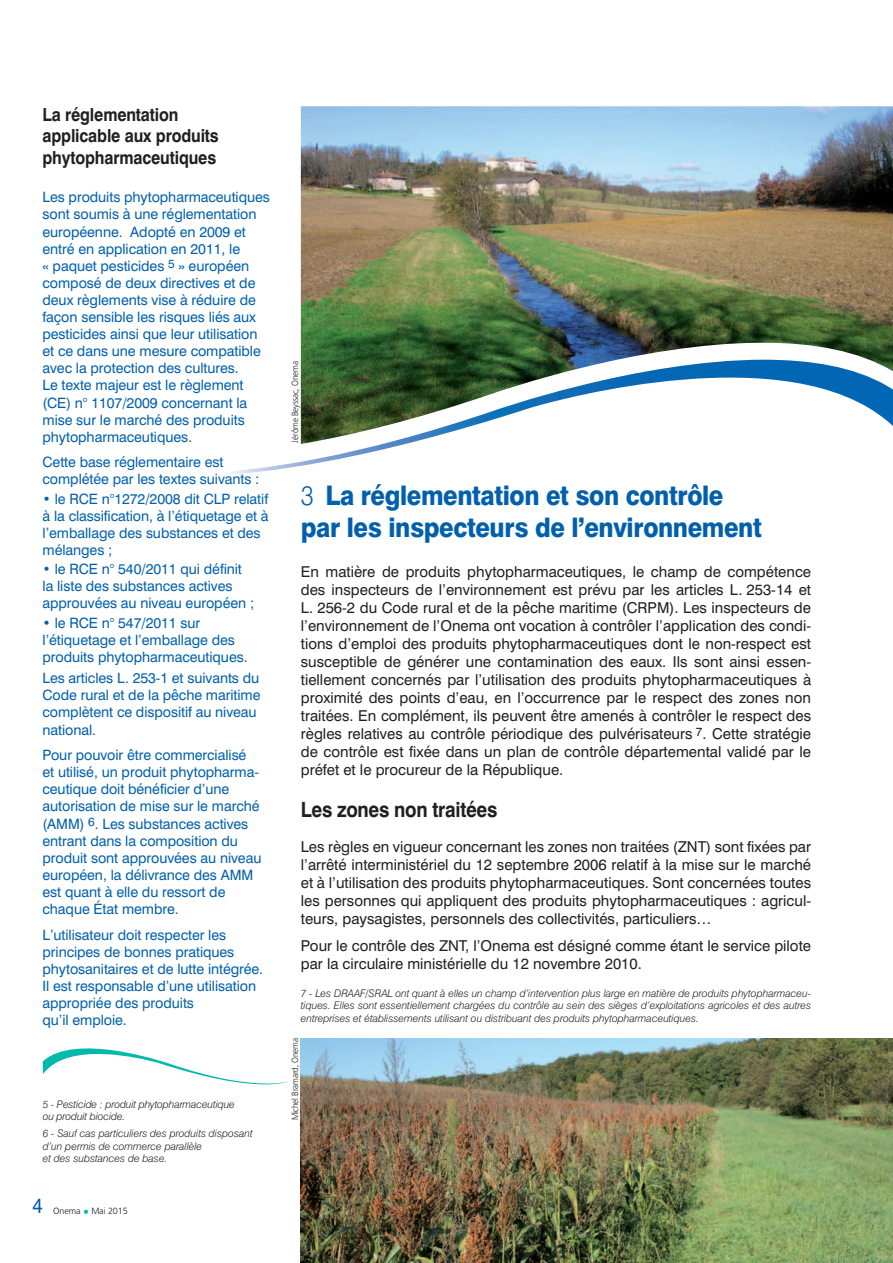
<style>
.page{position:relative;width:893px;height:1263px;background:#fff}
.page>*{position:absolute;margin:0;border:0;box-sizing:border-box;transform-origin:0 0}
.t1{font:800 27px/32.4px "Swiss 721 BT";letter-spacing:-.015em;color:#0160ae;scale:.9 1}
.t2{font:700 21px "Swiss 721 BT";letter-spacing:-.015em;color:#231f20;scale:.9 1}
.t3{font:21px "Swiss 721 BT";color:#0160ae;scale:.9 1}
.t4{font:700 18px/21.6px "Swiss 721 BT";letter-spacing:-.01em;color:#231f20;scale:.9 1}
.t5{font:15px/18px "Swiss 721 BT";color:#231f20;text-align:justify}
.t6{font:14.25px/17.1px "Swiss 721 BT";letter-spacing:-.005em;color:#0160ae}
.t7{font:italic 300 10.5px/12.6px "Swiss 721 BT";color:#231f20}
.t8{font:300 9px "Frutiger";letter-spacing:-.01em;color:#231f20;scale:.9 1}
.t9{font:300 9px "Frutiger";letter-spacing:-.01em;color:#231f20}
.s1{font-size:12px;color:#03b9ac}
.s2{font-weight:300}
</style>
<div class="page">
<img style="left:301px;top:106px;width:592px;height:234px">
<svg style="left:228px;top:340px;width:665px;height:134px"></svg>
<img style="left:301px;top:1038px;width:592px;height:225px">
<svg style="left:43px;top:1048px;width:246px;height:37px"></svg>
<p class="t4" style="left:43px;top:103px;width:197px">La réglementation applicable aux produits phytopharmaceutiques</p>
<p class="t6" style="left:43px;top:189px;width:229px">Les produits phytopharmaceutiques sont soumis à une réglementation européenne. Adopté en 2009 et entré en application en 2011, le<br>« paquet pesticides <sup>5</sup> » européen composé de deux directives et de deux règlements vise à réduire de façon sensible les risques liés aux pesticides ainsi que leur utilisation et ce dans une mesure compatible avec la protection des cultures.<br>Le texte majeur est le règlement (CE) n° 1107/2009 concernant la mise sur le marché des produits phytopharmaceutiques.</p>
<p class="t6" style="left:43px;top:454px;width:219px">Cette base réglementaire est complétée par les textes suivants :</p>
<p class="t6" style="left:43px;top:490px;width:228px">• le RCE n°1272/2008 dit CLP relatif à la classification, à l’étiquetage et à l’emballage des substances et des mélanges ;</p>
<p class="t6" style="left:43px;top:560px;width:213px">• le RCE n° 540/2011 qui définit la liste des substances actives approuvées au niveau européen ;</p>
<p class="t6" style="left:43px;top:614px;width:207px">• le RCE n° 547/2011 sur l’étiquetage et l’emballage des produits phytopharmaceutiques.</p>
<p class="t6" style="left:43px;top:669px;width:220px">Les articles L. 253-1 et suivants du<br>Code rural et de la pêche maritime complètent ce dispositif au niveau national.</p>
<p class="t6" style="left:43px;top:746px;width:220px">Pour pouvoir être commercialisé et utilisé, un produit phytopharma&shy;ceutique doit bénéficier d’une autorisation de mise sur le marché (AMM) <sup>6</sup>. Les substances actives entrant dans la composition du produit sont approuvées au niveau européen, la délivrance des AMM est quant à elle du ressort de chaque État membre.</p>
<p class="t6" style="left:43px;top:926px;width:222px">L’utilisateur doit respecter les principes de bonnes pratiques phytosanitaires et de lutte intégrée.<br>Il est responsable d’une utilisation appropriée des produits<br>qu’il emploie.</p>
<p class="t7" style="left:43px;top:1097px;width:194px">5 - Pesticide : produit phytopharmaceutique ou produit biocide.</p>
<p class="t7" style="left:43px;top:1127px;width:212px">6 - Sauf cas particuliers des produits disposant d’un permis de commerce parallèle<br>et des substances de base.</p>
<h2 class="t3" style="left:32px;top:1193px;width:13px">4</h2>
<p class="t9" style="left:53px;top:1206px;width:76px">Onema <span class="s1">•</span> Mai 2015</p>
<p class="t8" style="left:290px;top:442px;width:92px;rotate:-90deg">Jérôme Beyssac, Onema</p>
<h1 class="t1" style="left:301px;top:479px;width:514px"><span class="s2">3</span> La réglementation et son contrôle par les inspecteurs de l’environnement</h1>
<p class="t5" style="left:301px;top:562px;width:512px">En matière de produits phytopharmaceutiques, le champ de compétence des inspecteurs de l’environnement est prévu par les articles L. 253-14 et L. 256-2 du Code rural et de la pêche maritime (CRPM). Les inspecteurs de l’environnement de l’Onema ont vocation à contrôler l’application des condi&shy;tions d’emploi des produits phytopharmaceutiques dont le non-respect est susceptible de générer une contamination des eaux. Ils sont ainsi essen&shy;tiellement concernés par l’utilisation des produits phytopharmaceutiques à proximité des points d’eau, en l’occurrence par le respect des zones non traitées. En complément, ils peuvent être amenés à contrôler le respect des règles relatives au contrôle périodique des pulvérisateurs <sup>7</sup>. Cette stratégie de contrôle est fixée dans un plan de contrôle départemental validé par le préfet et le procureur de la République.</p>
<h2 class="t2" style="left:301px;top:797px;width:220px">Les zones non traitées</h2>
<p class="t5" style="left:301px;top:837px;width:512px">Les règles en vigueur concernant les zones non traitées (ZNT) sont fixées par l’arrêté interministériel du 12 septembre 2006 relatif à la mise sur le marché et à l’utilisation des produits phytopharmaceutiques. Sont concernées toutes les personnes qui appliquent des produits phytopharmaceutiques : agricul&shy;teurs, paysagistes, personnels des collectivités, particuliers…</p>
<p class="t5" style="left:301px;top:936px;width:512px">Pour le contrôle des ZNT, l’Onema est désigné comme étant le service pilote par la circulaire ministérielle du 12 novembre 2010.</p>
<p class="t7" style="left:301px;top:987px;width:512px;text-align:justify">7 - Les DRAAF/SRAL ont quant à elles un champ d’intervention plus large en matière de produits phytopharmaceu&shy;tiques. Elles sont essentiellement chargées du contrôle au sein des sièges d’exploitations agricoles et des autres entreprises et établissements utilisant ou distribuant des produits phytopharmaceutiques.</p>
<p class="t8" style="left:290px;top:1120px;width:93px;rotate:-90deg">Michel Bramard, Onema</p>
</div>
